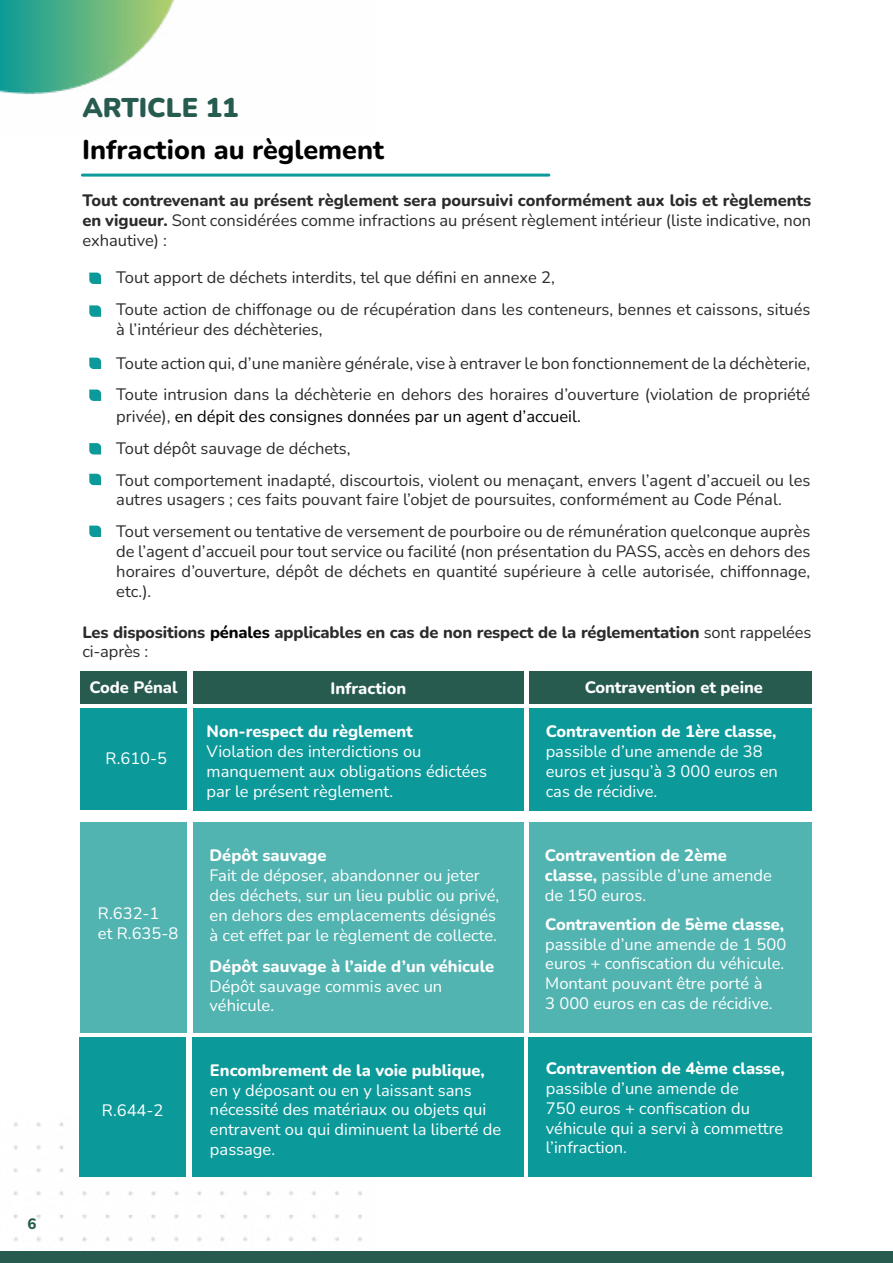
<style>
.page{position:relative;width:893px;height:1263px;background:#fff}
.page>*{position:absolute;margin:0;border:0;box-sizing:border-box;transform-origin:0 0}
.t1{font:800 27px "Nunito";color:#000}
.t2{font:900 27px "Nunito";color:#275b50}
.t3{font:16.5px/19.8px "Nunito";color:#2a2b2a}
.t4{font:16.5px/19.8px "Nunito";color:#fff}
.t5{font:800 16.5px "Nunito";color:#fff}
.t6{font:800 16.5px/19.8px "Nunito";letter-spacing:-.01em;color:#2a2b2a}
.t7{font:800 15px "Nunito";color:#275b50}
.s1{font-weight:800}
.s2{color:#020203}
.s3{font-weight:400}
</style>
<div class="page">
<img style="left:13px;top:1122px;width:349px;height:120px">
<div style="left:0;top:1251px;width:893px;height:12px;background:#275b50"></div>
<img style="left:0;top:0;width:174px;height:95px">
<div style="left:80px;top:671px;width:107px;height:32px;background:#275b50"></div>
<div style="left:193px;top:671px;width:331px;height:32px;background:#275b50"></div>
<div style="left:529px;top:671px;width:283px;height:32px;background:#275b50"></div>
<div style="left:80px;top:708px;width:107px;height:102px;background:#0c999a"></div>
<div style="left:193px;top:708px;width:331px;height:102px;background:#0c999a"></div>
<div style="left:80px;top:823px;width:107px;height:210px;background:#52b4b1"></div>
<div style="left:529px;top:708px;width:283px;height:102px;background:#0c999a"></div>
<div style="left:193px;top:823px;width:331px;height:210px;background:#52b4b1"></div>
<div style="left:529px;top:823px;width:283px;height:210px;background:#52b4b1"></div>
<div style="left:79px;top:1038px;width:107px;height:139px;background:#0c999a"></div>
<div style="left:192px;top:1038px;width:332px;height:139px;background:#0c999a"></div>
<div style="left:528px;top:1038px;width:284px;height:139px;background:#0c999a"></div>
<hr style="left:82px;top:174px;width:467px;height:3px;background:#0c999a">
<svg style="left:89px;top:273px;width:12px;height:11px"></svg>
<svg style="left:89px;top:305px;width:12px;height:12px"></svg>
<svg style="left:89px;top:358px;width:12px;height:11px"></svg>
<svg style="left:89px;top:389px;width:12px;height:12px"></svg>
<svg style="left:89px;top:443px;width:12px;height:11px"></svg>
<svg style="left:89px;top:474px;width:12px;height:11px"></svg>
<svg style="left:89px;top:526px;width:12px;height:11px"></svg>
<p class="t7" style="left:28px;top:1213px;width:10px">6</p>
<h1 class="t2" style="left:82px;top:88px;width:158px">ARTICLE 11</h1>
<h1 class="t1" style="left:82px;top:130px;width:303px">Infraction au règlement</h1>
<p class="t3" style="left:82px;top:190px;width:730px;text-align:justify"><span class="s1">Tout contrevenant au présent règlement sera poursuivi conformément aux lois et règlements en vigueur.</span> Sont considérées comme infractions au présent règlement intérieur (liste indicative, non exhautive) :</p>
<p class="t3" style="left:116px;top:261px;width:696px;line-height:31.8px">Tout apport de déchets interdits, tel que défini en annexe 2,<br>Toute action de chiffonage ou de récupération dans les conteneurs, bennes et caissons, situés</p>
<p class="t3" style="left:116px;top:312px;width:696px;line-height:33.6px">à l’intérieur des déchèteries,<br>Toute action qui, d’une manière générale, vise à entraver le bon fonctionnement de la déchèterie,</p>
<p class="t3" style="left:116px;top:383px;width:696px;line-height:21.6px">Toute intrusion dans la déchèterie en dehors des horaires d’ouverture (violation de propriété privée), <span class="s2">en dépit des consignes données par un agent d’accueil.</span></p>
<p class="t3" style="left:116px;top:432px;width:696px;line-height:31.8px">Tout dépôt sauvage de déchets,<br>Tout comportement inadapté, discourtois, violent ou menaçant, envers l’agent d’accueil ou les</p>
<p class="t3" style="left:116px;top:483px;width:696px;line-height:31.8px">autres usagers ; ces faits pouvant faire l’objet de poursuites, conformément au Code Pénal.<br>Tout versement ou tentative de versement de pourboire ou de rémunération quelconque auprès</p>
<p class="t3" style="left:116px;top:541px;width:696px;text-align:justify">de l’agent d’accueil pour tout service ou facilité (non présentation du PASS, accès en dehors des horaires d’ouverture, dépôt de déchets en quantité supérieure à celle autorisée, chiffonnage, etc.).</p>
<p class="t6" style="left:82px;top:621px;width:731px">Les dispositions <span class="s2">pénales</span> applicables en cas de non respect de la réglementation <span class="s3">sont rappelées ci-après :</span></p>
<p class="t5" style="left:89px;top:675px;width:90px">Code Pénal</p>
<p class="t5" style="left:330px;top:676px;width:77px">Infraction</p>
<p class="t5" style="left:585px;top:675px;width:180px">Contravention et peine</p>
<p class="t4" style="left:106px;top:748px;width:63px">R.610-5</p>
<p class="t4" style="left:98px;top:903px;width:82px">R.632-1<br>et R.635-8</p>
<p class="t4" style="left:102px;top:1099px;width:63px">R.644-2</p>
<p class="t5" style="left:207px;top:720px;width:208px">Non-respect du règlement</p>
<p class="t4" style="left:207px;top:741px;width:282px">Violation des interdictions ou manquement aux obligations édictées par le présent règlement.</p>
<p class="t5" style="left:210px;top:844px;width:118px">Dépôt sauvage</p>
<p class="t4" style="left:210px;top:865px;width:291px">Fait de déposer, abandonner ou jeter des déchets, sur un lieu public ou privé, en dehors des emplacements désignés à cet effet par le règlement de collecte.</p>
<p class="t5" style="left:210px;top:954px;width:286px">Dépôt sauvage à l’aide d’un véhicule</p>
<p class="t4" style="left:210px;top:975px;width:234px">Dépôt sauvage commis avec un véhicule.</p>
<p class="t5" style="left:210px;top:1058px;width:276px">Encombrement de la voie publique,</p>
<p class="t4" style="left:210px;top:1079px;width:293px">en y déposant ou en y laissant sans nécessité des matériaux ou objets qui entravent ou qui diminuent la liberté de passage.</p>
<p class="t5" style="left:546px;top:720px;width:232px">Contravention de 1ère classe,</p>
<p class="t4" style="left:546px;top:741px;width:234px">passible d’une amende de 38 euros et jusqu’à 3 000 euros en cas de récidive.</p>
<p class="t4" style="left:545px;top:845px;width:229px"><span class="s1">Contravention de 2ème classe,</span> passible d’une amende de 150 euros.</p>
<p class="t5" style="left:545px;top:912px;width:240px">Contravention de 5ème classe,</p>
<p class="t4" style="left:545px;top:933px;width:243px">passible d’une amende de 1 500 euros + confiscation du véhicule.<br>Montant pouvant être porté à<br>3 000 euros en cas de récidive.</p>
<p class="t5" style="left:546px;top:1057px;width:240px">Contravention de 4ème classe,</p>
<p class="t4" style="left:546px;top:1078px;width:239px">passible d’une amende de<br>750 euros + confiscation du véhicule qui a servi à commettre l’infraction.</p>
</div>
